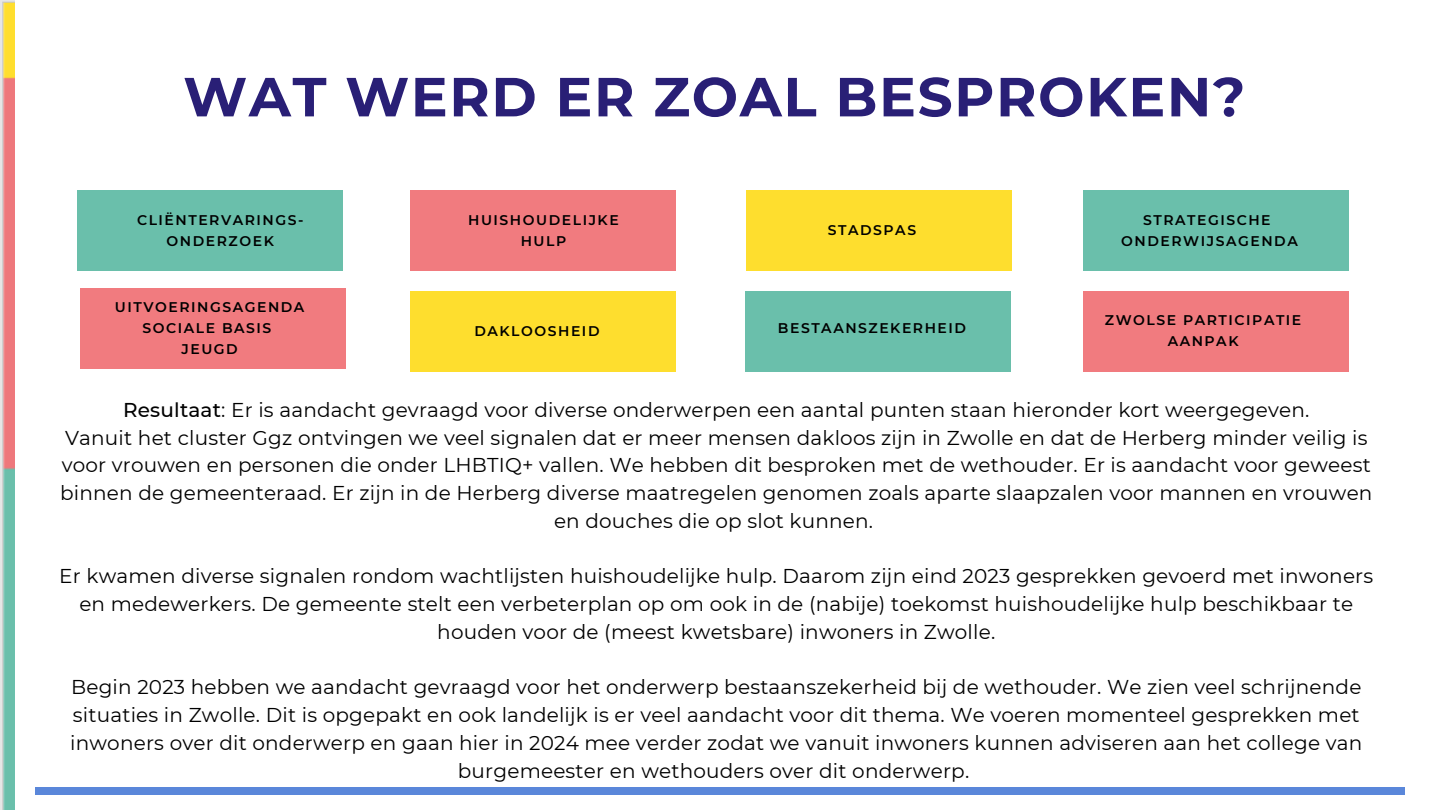
<style>
.page{position:relative;width:1440px;height:810px;background:#fff}
.page>*{position:absolute;margin:0;border:0;box-sizing:border-box;transform-origin:0 0}
.t1{font:700 55px "Montserrat";letter-spacing:.03em;color:#291f76}
.t2{font:20px/27.8px "Montserrat";letter-spacing:.01em;color:#000;text-align:center}
.t3{font:600 14px "Montserrat";letter-spacing:.11em;color:#000}
.s1{font-weight:500}
</style>
<div class="page">
<div style="left:77px;top:190px;width:265px;height:81px;background:#6abfab"></div>
<div style="left:35px;top:787px;width:1370px;height:8px;background:#5a87da"></div>
<img style="left:0;top:0;width:15px;height:810px">
<div style="left:80px;top:288px;width:265px;height:81px;background:#f17b7f"></div>
<div style="left:411px;top:190px;width:265px;height:81px;background:#f17b7f"></div>
<div style="left:411px;top:291px;width:265px;height:81px;background:#fede2e"></div>
<div style="left:746px;top:190px;width:266px;height:81px;background:#fede2e"></div>
<div style="left:746px;top:291px;width:265px;height:81px;background:#6abfab"></div>
<div style="left:1083px;top:190px;width:266px;height:81px;background:#6abfab"></div>
<div style="left:1083px;top:291px;width:266px;height:81px;background:#f17b7f"></div>
<p class="t1" style="left:183px;top:63px;width:1064px">WAT WERD ER ZOAL BESPROKEN?</p>
<p class="t3" style="left:137px;top:211px;width:168px">CLIËNTERVARINGS-</p>
<p class="t3" style="left:167px;top:232px;width:109px">ONDERZOEK</p>
<p class="t3" style="left:115px;top:298px;width:191px">UITVOERINGSAGENDA</p>
<p class="t3" style="left:142px;top:319px;width:130px">SOCIALE BASIS</p>
<p class="t3" style="left:182px;top:340px;width:58px">JEUGD</p>
<p class="t3" style="left:468px;top:211px;width:152px">HUISHOUDELIJKE</p>
<p class="t3" style="left:521px;top:232px;width:47px">HULP</p>
<p class="t3" style="left:474px;top:322px;width:127px">DAKLOOSHEID</p>
<p class="t3" style="left:828px;top:222px;width:90px">STADSPAS</p>
<p class="t3" style="left:778px;top:319px;width:190px">BESTAANSZEKERHEID</p>
<p class="t3" style="left:1143px;top:211px;width:129px">STRATEGISCHE</p>
<p class="t3" style="left:1121px;top:232px;width:178px">ONDERWIJSAGENDA</p>
<p class="t3" style="left:1105px;top:312px;width:198px">ZWOLSE PARTICIPATIE</p>
<p class="t3" style="left:1168px;top:333px;width:72px">AANPAK</p>
<p class="t2" style="left:123px;top:396px;width:1188px"><span class="s1">Resultaat</span>: Er is aandacht gevraagd voor diverse onderwerpen een aantal punten staan hieronder kort weergegeven.</p>
<p class="t2" style="left:60px;top:423px;width:1314px">Vanuit het cluster Ggz ontvingen we veel signalen dat er meer mensen dakloos zijn in Zwolle en dat de Herberg minder veilig is voor vrouwen en personen die onder LHBTIQ+ vallen. We hebben dit besproken met de wethouder. Er is aandacht voor geweest binnen de gemeenteraad. Er zijn in de Herberg diverse maatregelen genomen zoals aparte slaapzalen voor mannen en vrouwen en douches die op slot kunnen.</p>
<p class="t2" style="left:59px;top:562px;width:1315px">Er kwamen diverse signalen rondom wachtlijsten huishoudelijke hulp. Daarom zijn eind 2023 gesprekken gevoerd met inwoners en medewerkers. De gemeente stelt een verbeterplan op om ook in de (nabije) toekomst huishoudelijke hulp beschikbaar te houden voor de (meest kwetsbare) inwoners in Zwolle.</p>
<p class="t2" style="left:70px;top:673px;width:1294px">Begin 2023 hebben we aandacht gevraagd voor het onderwerp bestaanszekerheid bij de wethouder. We zien veel schrijnende situaties in Zwolle. Dit is opgepakt en ook landelijk is er veel aandacht voor dit thema. We voeren momenteel gesprekken met inwoners over dit onderwerp en gaan hier in 2024 mee verder zodat we vanuit inwoners kunnen adviseren aan het college van burgemeester en wethouders over dit onderwerp.</p>
</div>
